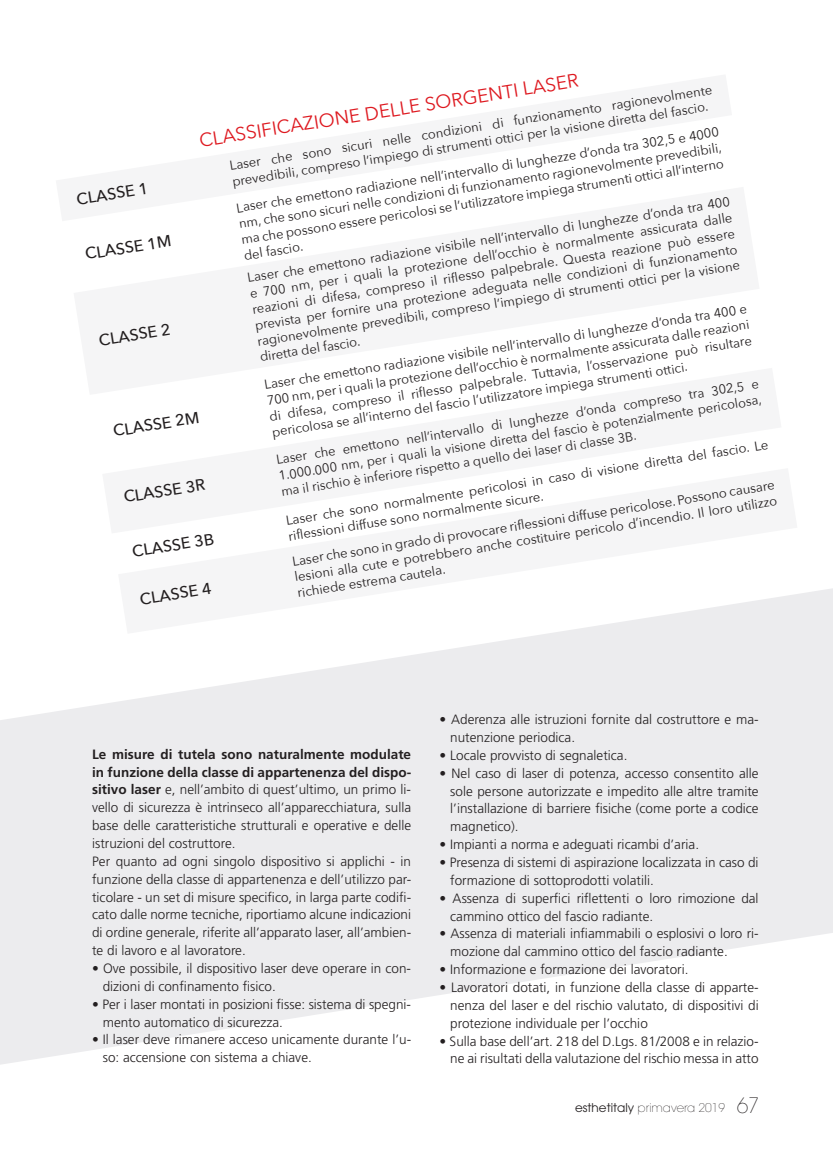
<style>
.page{position:relative;width:833px;height:1152px;background:#fff}
.page>*{position:absolute;margin:0;border:0;box-sizing:border-box;transform-origin:0 0}
.t1{font:18.9px "Avenir Next";color:#de1920}
.t2{font:500 16.05px "Avenir Next";color:#231f20}
.t3{font:300 13.5px/17.9px "Frutiger";color:#231f20}
.t4{font:13.05px/16px "Avenir Next";color:#231f20;text-align:justify}
.t5{font:200 12px "Avant Garde";color:#231f20}
.s1{font-weight:700}
.s2{font-weight:400}
.s3{font-size:21px}
</style>
<div class="page">
<svg style="left:0;top:723px;width:833px;height:342px;fill:#ececee"></svg>
<svg style="left:0;top:588px;width:833px;height:135px;fill:#ececee"></svg>
<svg style="left:56px;top:588px;width:62px;height:44px"></svg>
<svg style="left:118px;top:588px;width:679px;height:45px"></svg>
<p class="t1" style="left:197px;top:124px;width:385px;rotate:-9deg">CLASSIFICAZIONE DELLE SORGENTI LASER</p>
<p class="t4" style="left:228px;top:157px;width:490px;rotate:-9deg">Laser che sono sicuri nelle condizioni di funzionamento ragionevolmente prevedibili, compreso l’impiego di strumenti ottici per la visione diretta del fascio.</p>
<p class="t4" style="left:246px;top:269px;width:490px;rotate:-9deg">Laser che emettono radiazione visibile nell’intervallo di lunghezze d’onda tra 400 e 700 nm, per i quali la protezione dell’occhio è normalmente assicurata dalle reazioni di difesa, compreso il riflesso palpebrale. Questa reazione può essere prevista per fornire una protezione adeguata nelle condizioni di funzionamento ragionevolmente prevedibili, compreso l’impiego di strumenti ottici per la visione diretta del fascio.</p>
<p class="t4" style="left:235px;top:199px;width:490px;rotate:-9deg">Laser che emettono radiazione nell’intervallo di lunghezze d’onda tra 302,5 e 4000 nm, che sono sicuri nelle condizioni di funzionamento ragionevolmente prevedibili, ma che possono essere pericolosi se l’utilizzatore impiega strumenti ottici all’interno del fascio.</p>
<p class="t2" style="left:74px;top:186px;width:74px;rotate:-9deg">CLASSE 1</p>
<p class="t2" style="left:83px;top:240px;width:88px;rotate:-9deg">CLASSE 1M</p>
<p class="t4" style="left:263px;top:376px;width:490px;rotate:-9deg">Laser che emettono radiazione visibile nell’intervallo di lunghezze d’onda tra 400 e 700 nm, per i quali la protezione dell’occhio è normalmente assicurata dalle reazioni di difesa, compreso il riflesso palpebrale. Tuttavia, l’osservazione può risultare pericolosa se all’interno del fascio l’utilizzatore impiega strumenti ottici.</p>
<p class="t2" style="left:97px;top:327px;width:74px;rotate:-9deg">CLASSE 2</p>
<p class="t4" style="left:275px;top:451px;width:490px;rotate:-9deg">Laser che emettono nell’intervallo di lunghezze d’onda compreso tra 302,5 e 1.000.000 nm, per i quali la visione diretta del fascio è potenzialmente pericolosa, ma il rischio è inferiore rispetto a quello dei laser di classe 3B.</p>
<p class="t2" style="left:111px;top:417px;width:88px;rotate:-9deg">CLASSE 2M</p>
<p class="t4" style="left:284px;top:512px;width:490px;rotate:-9deg">Laser che sono normalmente pericolosi in caso di visione diretta del fascio. Le riflessioni diffuse sono normalmente sicure.</p>
<p class="t2" style="left:122px;top:483px;width:84px;rotate:-9deg">CLASSE 3R</p>
<p class="t2" style="left:130px;top:538px;width:84px;rotate:-9deg">CLASSE 3B</p>
<p class="t2" style="left:138px;top:585px;width:74px;rotate:-9deg">CLASSE 4</p>
<p class="t4" style="left:291px;top:552px;width:490px;rotate:-9deg">Laser che sono in grado di provocare riflessioni diffuse pericolose. Possono causare lesioni alla cute e potrebbero anche costituire pericolo d’incendio. Il loro utilizzo richiede estrema cautela.</p>
<p class="t3" style="left:92px;top:745px;width:320px"><span class="s1">Le misure di tutela sono naturalmente modulate in funzione della classe di appartenenza del dispo&shy;sitivo laser</span> e, nell’ambito di quest’ultimo, un primo li&shy;vello di sicurezza è intrinseco all’apparecchiatura, sulla base delle caratteristiche strutturali e operative e delle istruzioni del costruttore.<br>Per quanto ad ogni singolo dispositivo si applichi - in funzione della classe di appartenenza e dell’utilizzo par&shy;ticolare - un set di misure specifico, in larga parte codifi&shy;cato dalle norme tecniche, riportiamo alcune indicazioni di ordine generale, riferite all’apparato laser, all’ambien&shy;te di lavoro e al lavoratore.</p>
<p class="t3" style="left:103px;top:959px;width:310px;text-indent:-11px">• Ove possibile, il dispositivo laser deve operare in con&shy;dizioni di confinamento fisico.</p>
<p class="t3" style="left:103px;top:995px;width:310px;text-indent:-11px">• Per i laser montati in posizioni fisse: sistema di spegni&shy;mento automatico di sicurezza.</p>
<p class="t3" style="left:103px;top:1030px;width:310px;text-indent:-11px">• Il laser deve rimanere acceso unicamente durante l’u&shy;so: accensione con sistema a chiave.</p>
<p class="t3" style="left:450px;top:710px;width:310px;text-indent:-11px">• Aderenza alle istruzioni fornite dal costruttore e ma&shy;nutenzione periodica.</p>
<p class="t3" style="left:439px;top:746px;width:189px">• Locale provvisto di segnaletica.</p>
<p class="t3" style="left:450px;top:764px;width:310px;text-align:justify;text-indent:-11px">• Nel caso di laser di potenza, accesso consentito alle sole persone autorizzate e impedito alle altre tramite l’installazione di barriere fisiche (come porte a codice magnetico).</p>
<p class="t3" style="left:439px;top:835px;width:261px">• Impianti a norma e adeguati ricambi d’aria.</p>
<p class="t3" style="left:450px;top:853px;width:310px;text-indent:-11px">• Presenza di sistemi di aspirazione localizzata in caso di formazione di sottoprodotti volatili.</p>
<p class="t3" style="left:450px;top:889px;width:310px;text-indent:-11px">• Assenza di superfici riflettenti o loro rimozione dal cammino ottico del fascio radiante.</p>
<p class="t3" style="left:450px;top:924px;width:310px;text-indent:-11px">• Assenza di materiali infiammabili o esplosivi o loro ri&shy;mozione dal cammino ottico del fascio radiante.</p>
<p class="t3" style="left:439px;top:960px;width:250px">• Informazione e formazione dei lavoratori.</p>
<p class="t3" style="left:450px;top:978px;width:310px;text-align:justify;text-indent:-11px">• Lavoratori dotati, in funzione della classe di apparte&shy;nenza del laser e del rischio valutato, di dispositivi di protezione individuale per l’occhio</p>
<p class="t3" style="left:439px;top:1031px;width:320px;text-align:right">• Sulla base dell’art. 218 del D.Lgs. 81/2008 e in relazio&shy;ne ai risultati della valutazione del rischio messa in atto</p>
<p class="t5" style="left:575px;top:1100px;width:186px"><span class="s2">esthetitaly</span> primavera 2019 <span class="s3">67</span></p>
</div>
